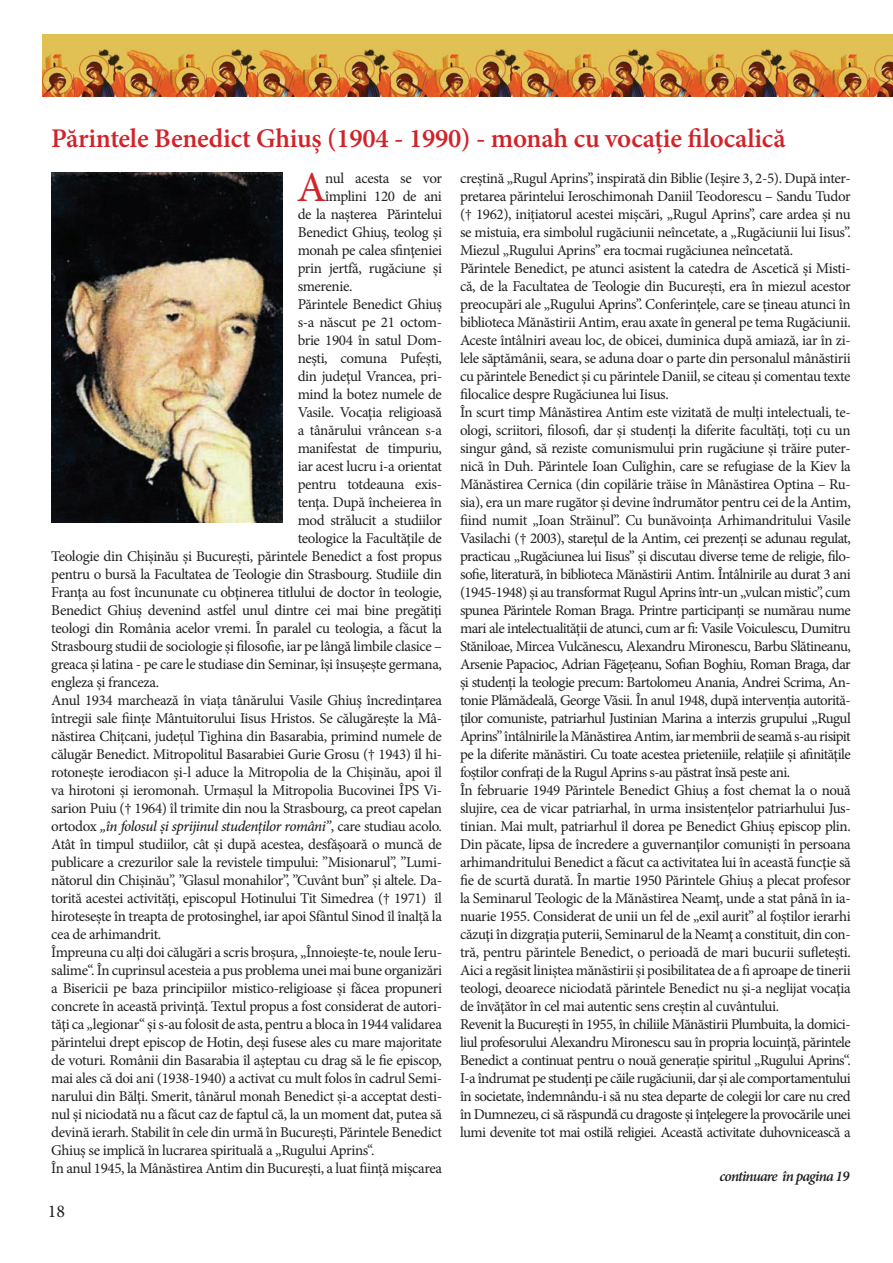
<style>
.page{position:relative;width:893px;height:1263px;background:#fff}
.page>*{position:absolute;margin:0;border:0;box-sizing:border-box;transform-origin:0 0}
.t1{font:42.75px "Minion Pro";color:#d1232a}
.t2{font:600 27px "Minion Pro";letter-spacing:-.01em;color:#d1232a}
.t3{font:18px "Minion Pro";color:#231f20}
.t4{font:15px/18px "Minion Pro";letter-spacing:-.03em;color:#231f20}
.t5{font:italic 500 15px "Minion Pro";letter-spacing:-.035em;color:#231f20}
.t6{font:italic 600 15px "Minion Pro";letter-spacing:-.055em;color:#231f20}
.s1{font-weight:400;font-style:normal}
</style>
<div class="page">
<img style="left:43px;top:34px;width:850px;height:63px">
<img style="left:51px;top:172px;width:232px;height:350px">
<h2 class="t2" style="left:51px;top:120px;width:736px">Părintele Benedict Ghiuş (1904 - 1990) - monah cu vocație filocalică</h2>
<h1 class="t1" style="left:297px;top:159px;width:31px">A</h1>
<p class="t4" style="left:325px;top:169px;width:118px">nul acesta se vor</p>
<p class="t4" style="left:460px;top:169px;width:392px">creștină „Rugul Aprins”, inspirată din Biblie (Ieşire 3, 2-5). După inter&shy;pretarea părintelui Ieroschimonah Daniil Teodorescu – Sandu Tudor († 1962), inițiatorul acestei mișcări, „Rugul Aprins”, care ardea și nu se mistuia, era simbolul rugăciunii neîncetate, a „Rugăciunii lui Iisus”.<br>Miezul „Rugului Aprins” era tocmai rugăciunea neîncetată.<br>Părintele Benedict, pe atunci asistent la catedra de Ascetică și Misti&shy;că, de la Facultatea de Teologie din București, era în miezul acestor preocupări ale „Rugului Aprins”. Conferințele, care se țineau atunci în biblioteca Mănăstirii Antim, erau axate în general pe tema Rugăciunii.<br>Aceste întâlniri aveau loc, de obicei, duminica după amiază, iar în zi&shy;lele săptămânii, seara, se aduna doar o parte din personalul mânăstirii cu părintele Benedict și cu părintele Daniil, se citeau și comentau texte filocalice despre Rugăciunea lui Iisus.<br>În scurt timp Mânăstirea Antim este vizitată de mulți intelectuali, te&shy;ologi, scriitori, filosofi, dar și studenți la diferite facultăți, toți cu un singur gând, să reziste comunismului prin rugăciune și trăire puter&shy;nică în Duh. Părintele Ioan Culîghin, care se refugiase de la Kiev la Mănăstirea Cernica (din copilărie trăise în Mânăstirea Optina – Ru&shy;sia), era un mare rugător şi devine îndrumător pentru cei de la Antim, fiind numit „Ioan Străinul”. Cu bunăvoința Arhimandritului Vasile Vasilachi († 2003), stareţul de la Antim, cei prezenți se adunau regulat, practicau „Rugăciunea lui Iisus” şi discutau diverse teme de religie, filo&shy;sofie, literatură, în biblioteca Mănăstirii Antim. Întâlnirile au durat 3 ani (1945-1948) și au transformat Rugul Aprins într-un „vulcan mistic”, cum spunea Părintele Roman Braga. Printre participanți se numărau nume mari ale intelectualității de atunci, cum ar fi: Vasile Voiculescu, Dumitru Stăniloae, Mircea Vulcănescu, Alexandru Mironescu, Barbu Slătineanu, Arsenie Papacioc, Adrian Făgețeanu, Sofian Boghiu, Roman Braga, dar și studenți la teologie precum: Bartolomeu Anania, Andrei Scrima, An&shy;tonie Plămădeală, George Văsii. În anul 1948, după intervenția autorită&shy;ţilor comuniste, patriarhul Justinian Marina a interzis grupului „Rugul Aprins” întâlnirile la Mănăstirea Antim, iar membrii de seamă s-au risipit pe la diferite mănăstiri. Cu toate acestea prieteniile, relaţiile şi afinităţile foştilor confraţi de la Rugul Aprins s-au păstrat însă peste ani.<br>În februarie 1949 Părintele Benedict Ghiuş a fost chemat la o nouă slujire, cea de vicar patriarhal, în urma insistenţelor patriarhului Jus&shy;tinian. Mai mult, patriarhul îl dorea pe Benedict Ghiuş episcop plin.<br>Din păcate, lipsa de încredere a guvernanţilor comunişti în persoana arhimandritului Benedict a făcut ca activitatea lui în această funcţie să fie de scurtă durată. În martie 1950 Părintele Ghiuş a plecat profesor la Seminarul Teologic de la Mănăstirea Neamţ, unde a stat până în ia&shy;nuarie 1955. Considerat de unii un fel de „exil aurit” al foştilor ierarhi căzuţi în dizgraţia puterii, Seminarul de la Neamţ a constituit, din con&shy;tră, pentru părintele Benedict, o perioadă de mari bucurii sufleteşti.<br>Aici a regăsit liniştea mănăstirii şi posibilitatea de a fi aproape de tinerii teologi, deoarece niciodată părintele Benedict nu şi-a neglijat vocaţia de învăţător în cel mai autentic sens creştin al cuvântului.<br>Revenit la Bucureşti în 1955, în chiliile Mănăstirii Plumbuita, la domici&shy;liul profesorului Alexandru Mironescu sau în propria locuinţă, părintele Benedict a continuat pentru o nouă generaţie spiritul „Rugului Aprins“.<br>I-a îndrumat pe studenţi pe căile rugăciunii, dar şi ale comportamentului în societate, îndemnându-i să nu stea departe de colegii lor care nu cred în Dumnezeu, ci să răspundă cu dragoste şi înţelegere la provocările unei lumi devenite tot mai ostilă religiei. Această activitate duhovnicească a</p>
<p class="t6" style="left:720px;top:1166px;width:131px">continuare în pagina 19</p>
<p class="t4" style="left:325px;top:187px;width:118px">împlini 120 de ani</p>
<p class="t4" style="left:298px;top:205px;width:146px">de la naşterea Părintelui</p>
<p class="t4" style="left:298px;top:223px;width:146px">Benedict Ghiuş, teolog şi</p>
<p class="t4" style="left:298px;top:241px;width:146px">monah pe calea sfinţeniei</p>
<p class="t4" style="left:298px;top:259px;width:146px">prin jertfă, rugăciune şi</p>
<p class="t4" style="left:298px;top:277px;width:56px">smerenie.</p>
<p class="t4" style="left:298px;top:295px;width:146px">Părintele Benedict Ghiuş</p>
<p class="t4" style="left:298px;top:313px;width:146px">s-a născut pe 21 octom-</p>
<p class="t4" style="left:298px;top:331px;width:146px">brie 1904 în satul Dom-</p>
<p class="t4" style="left:298px;top:349px;width:146px">neşti, comuna Pufeşti,</p>
<p class="t4" style="left:298px;top:367px;width:146px">din judeţul Vrancea, pri-</p>
<p class="t4" style="left:298px;top:385px;width:146px">mind la botez numele de</p>
<p class="t4" style="left:298px;top:403px;width:146px">Vasile. Vocaţia religioasă</p>
<p class="t4" style="left:298px;top:421px;width:146px">a tânărului vrâncean s-a</p>
<p class="t4" style="left:298px;top:439px;width:146px">manifestat de timpuriu,</p>
<p class="t4" style="left:298px;top:457px;width:146px">iar acest lucru i-a orientat</p>
<p class="t4" style="left:298px;top:475px;width:146px">pentru totdeauna exis-</p>
<p class="t4" style="left:298px;top:493px;width:146px">tenţa. După încheierea în</p>
<p class="t4" style="left:298px;top:511px;width:146px">mod strălucit a studiilor</p>
<p class="t4" style="left:298px;top:529px;width:146px">teologice la Facultăţile de</p>
<p class="t4" style="left:51px;top:547px;width:392px">Teologie din Chişinău şi Bucureşti, părintele Benedict a fost propus</p>
<p class="t4" style="left:51px;top:565px;width:392px">pentru o bursă la Facultatea de Teologie din Strasbourg. Studiile din</p>
<p class="t4" style="left:51px;top:583px;width:392px">Franţa au fost încununate cu obţinerea titlului de doctor în teologie,</p>
<p class="t4" style="left:51px;top:601px;width:392px">Benedict Ghiuş devenind astfel unul dintre cei mai bine pregătiţi</p>
<p class="t4" style="left:51px;top:619px;width:392px">teologi din România acelor vremi. În paralel cu teologia, a făcut la</p>
<p class="t4" style="left:51px;top:637px;width:392px">Strasbourg studii de sociologie și filosofie, iar pe lângă limbile clasice –</p>
<p class="t4" style="left:51px;top:655px;width:392px">greaca și latina - pe care le studiase din Seminar, își însușește germana,</p>
<p class="t4" style="left:51px;top:673px;width:109px">engleza și franceza.</p>
<p class="t4" style="left:51px;top:691px;width:392px">Anul 1934 marchează în viața tânărului Vasile Ghiuș încredințarea</p>
<p class="t4" style="left:51px;top:709px;width:392px">întregii sale ființe Mântuitorului Iisus Hristos. Se călugărește la Mâ-</p>
<p class="t4" style="left:51px;top:727px;width:392px">năstirea Chițcani, județul Tighina din Basarabia, primind numele de</p>
<p class="t4" style="left:51px;top:745px;width:392px">călugăr Benedict. Mitropolitul Basarabiei Gurie Grosu († 1943) îl hi-</p>
<p class="t4" style="left:51px;top:763px;width:392px">rotonește ierodiacon și-l aduce la Mitropolia de la Chișinău, apoi îl</p>
<p class="t4" style="left:51px;top:781px;width:392px">va hirotoni şi ieromonah. Urmașul la Mitropolia Bucovinei ÎPS Vi-</p>
<p class="t4" style="left:51px;top:799px;width:392px">sarion Puiu († 1964) îl trimite din nou la Strasbourg, ca preot capelan</p>
<p class="t5" style="left:51px;top:816px;width:392px"><span class="s1">ortodox</span> „în folosul și sprijinul studenților români”<span class="s1">, care studiau acolo.</span></p>
<p class="t4" style="left:51px;top:835px;width:392px">Atât în timpul studiilor, cât și după acestea, desfășoară o muncă de</p>
<p class="t4" style="left:51px;top:853px;width:392px">publicare a crezurilor sale la revistele timpului: ”Misionarul”, ”Lumi-</p>
<p class="t4" style="left:51px;top:871px;width:392px">nătorul din Chișinău”, ”Glasul monahilor”, ”Cuvânt bun” și altele. Da-</p>
<p class="t4" style="left:51px;top:889px;width:392px">torită acestei activități, episcopul Hotinului Tit Simedrea († 1971) îl</p>
<p class="t4" style="left:51px;top:907px;width:392px">hirotesește în treapta de protosinghel, iar apoi Sfântul Sinod îl înalță la</p>
<p class="t4" style="left:51px;top:925px;width:111px">cea de arhimandrit.</p>
<p class="t4" style="left:51px;top:943px;width:392px">Împreuna cu alţi doi călugări a scris broşura, „Înnoieşte-te, noule Ieru-</p>
<p class="t4" style="left:51px;top:961px;width:392px">salime“. În cuprinsul acesteia a pus problema unei mai bune organizări</p>
<p class="t4" style="left:51px;top:979px;width:392px">a Bisericii pe baza principiilor mistico-religioase şi făcea propuneri</p>
<p class="t4" style="left:51px;top:997px;width:392px">concrete în această privinţă. Textul propus a fost considerat de autori-</p>
<p class="t4" style="left:51px;top:1015px;width:392px">tăţi ca „legionar“ şi s-au folosit de asta, pentru a bloca în 1944 validarea</p>
<p class="t4" style="left:51px;top:1033px;width:392px">părintelui drept episcop de Hotin, deşi fusese ales cu mare majoritate</p>
<p class="t4" style="left:51px;top:1051px;width:392px">de voturi. Românii din Basarabia îl aşteptau cu drag să le fie episcop,</p>
<p class="t4" style="left:51px;top:1069px;width:392px">mai ales că doi ani (1938-1940) a activat cu mult folos în cadrul Semi-</p>
<p class="t4" style="left:51px;top:1087px;width:392px">narului din Bălţi. Smerit, tânărul monah Benedict şi-a acceptat desti-</p>
<p class="t4" style="left:51px;top:1105px;width:392px">nul şi niciodată nu a făcut caz de faptul că, la un moment dat, putea să</p>
<p class="t4" style="left:51px;top:1123px;width:392px">devină ierarh. Stabilit în cele din urmă în Bucureşti, Părintele Benedict</p>
<p class="t4" style="left:51px;top:1141px;width:325px">Ghiuş se implică în lucrarea spirituală a „Rugului Aprins“.</p>
<p class="t4" style="left:51px;top:1159px;width:392px">În anul 1945, la Mânăstirea Antim din Bucureşti, a luat ființă mișcarea</p>
<p class="t3" style="left:48px;top:1199px;width:19px">18</p>
</div>
